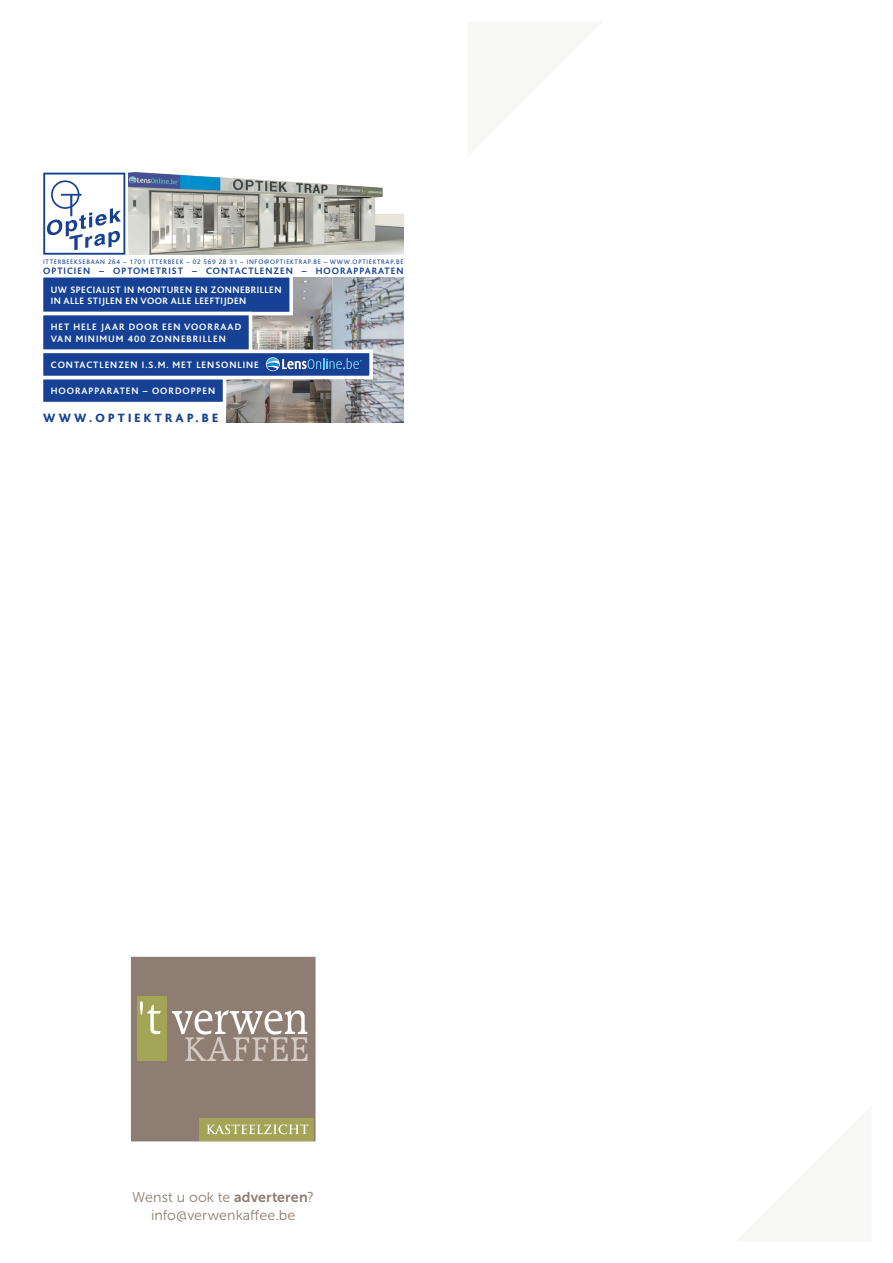
<style>
.page{position:relative;width:893px;height:1263px;background:#fff}
.page>*{position:absolute;margin:0;border:0;box-sizing:border-box;transform-origin:0 0}
.t1{font:14.25px/18px "Museo Sans 300";letter-spacing:.005em;color:#8d7d72;text-align:center}
.t2{font:800 12.6px "Bliss";letter-spacing:.255em;color:#164194}
.t3{font:700 9.75px/11.7px "Bliss";letter-spacing:.1em;color:#fff}
.t4{font:700 9.75px/11.7px "Bliss";letter-spacing:.05em;color:#fff}
.t5{font:700 9.75px "Bliss";letter-spacing:.1em;color:#164194}
.t6{font:6.75px "Bliss";letter-spacing:.1em;color:#164194}
.s1{font-family:"Museo Sans 700"}
</style>
<div class="page">
<img style="left:129px;top:173px;width:275px;height:82px">
<svg style="left:43px;top:173px;width:82px;height:82px"></svg>
<img style="left:226px;top:278px;width:178px;height:144px">
<svg style="left:43px;top:277px;width:332px;height:130px;background:#5570a3"></svg>
<div style="left:132px;top:958px;width:182px;height:182px;background:#8d7d72"></div>
<div style="left:131px;top:957px;width:185px;height:184px;border:3px solid #8d7d72"></div>
<div style="left:200px;top:1118px;width:114px;height:22px;background:#a3a456"></div>
<svg style="left:206px;top:1124px;width:103px;height:10px"></svg>
<div style="left:137px;top:997px;width:30px;height:64px;background:#a3a456"></div>
<svg style="left:140px;top:1001px;width:21px;height:33px"></svg>
<svg style="left:172px;top:1010px;width:136px;height:51px"></svg>
<p class="t6" style="left:43px;top:258px;width:362px">ITTERBEEKSEBAAN 264 – 1701 ITTERBEEK – 02 569 28 31 – INFO@OPTIEKTRAP.BE – WWW.OPTIEKTRAP.BE</p>
<p class="t5" style="left:43px;top:266px;width:362px">OPTICIEN – OPTOMETRIST – CONTACTLENZEN – HOORAPPARATEN</p>
<p class="t4" style="left:51px;top:284px;width:232px">UW SPECIALIST IN MONTUREN EN ZONNEBRILLEN<br>IN ALLE STIJLEN EN VOOR ALLE LEEFTIJDEN</p>
<p class="t3" style="left:51px;top:321px;width:192px">HET HELE JAAR DOOR EEN VOORRAAD<br>VAN MINIMUM 400 ZONNEBRILLEN</p>
<p class="t3" style="left:51px;top:359px;width:210px">CONTACTLENZEN I.S.M. MET LENSONLINE</p>
<p class="t3" style="left:51px;top:385px;width:166px">HOORAPPARATEN – OORDOPPEN</p>
<p class="t2" style="left:43px;top:412px;width:176px">WWW.OPTIEKTRAP.BE</p>
<h1 class="t1" style="left:132px;top:1189px;width:183px">Wenst u ook te <span class="s1">adverteren</span>? info@verwenkaffee.be</h1>
</div>
